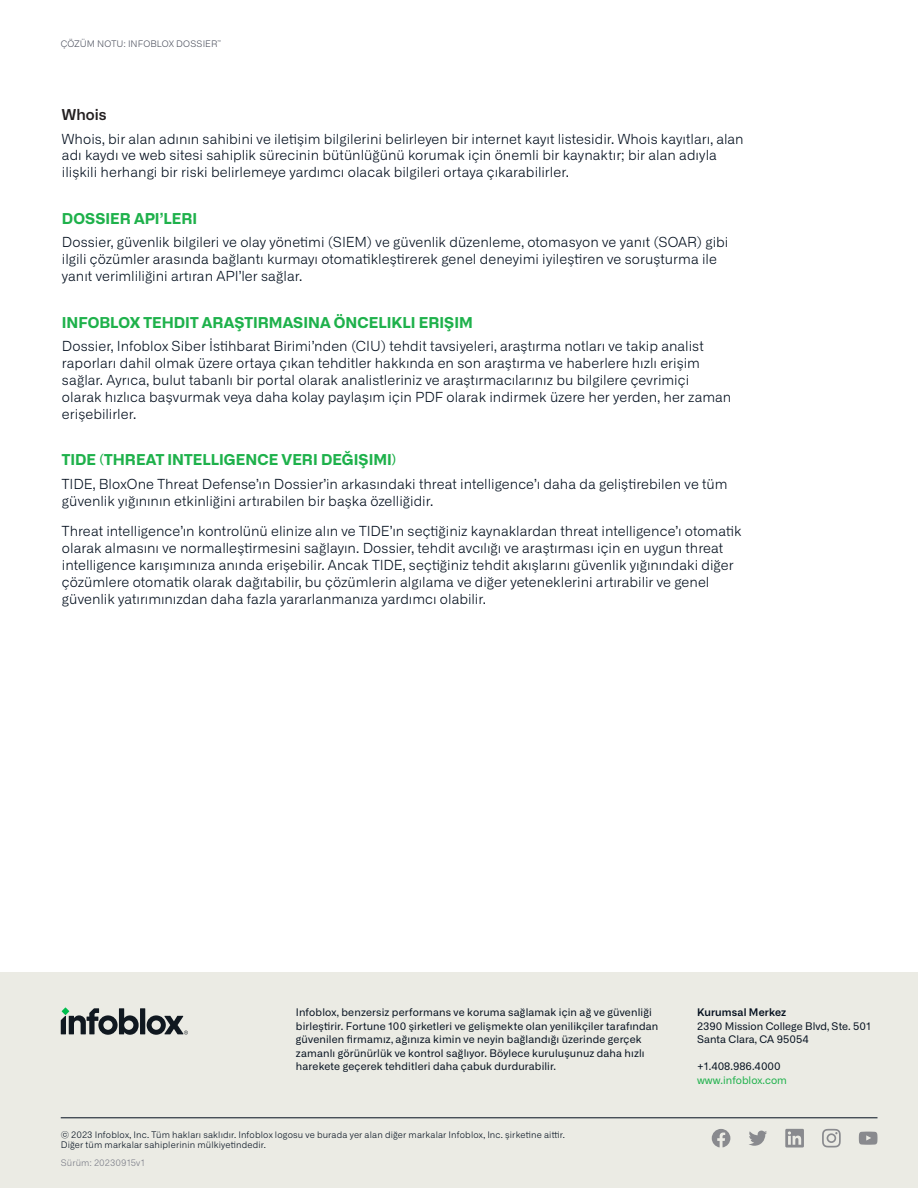
<style>
.page{position:relative;width:918px;height:1188px;background:#fff}
.page>*{position:absolute;margin:0;border:0;box-sizing:border-box;transform-origin:0 0}
.Heading_Level_1{font:700 15px "Alliance No.2";color:#1eb14b}
.Heading_level_2{font:600 15px "Alliance No.2";color:#231f20}
.body_text{font:300 13.8px/16.8px "Alliance No.1";color:#030f1e}
.t1{font:10.5px/13.5px "Alliance No.1";letter-spacing:.015em;color:#030f1e}
.t2{font:10.5px "Alliance No.1";color:#1eb14b}
.t3{font:600 10.5px "Alliance No.1";letter-spacing:.015em;color:#030f1e}
.t4{font:300 9px/9.8px "Alliance No.1";letter-spacing:.015em;color:#030f1e}
.t5{font:300 9px "Alliance No.1";letter-spacing:.01em;color:#4d515e}
.t6{font:300 9px "Alliance No.1";letter-spacing:.01em;color:#797b86}
</style>
<div class="page">
<div style="left:0;top:972px;width:918px;height:216px;background:#ebebe4"></div>
<div style="left:140px;top:1008px;width:5px;height:26px;background:#101820"></div>
<svg style="left:147px;top:1015px;width:41px;height:20px"></svg>
<svg style="left:61px;top:1008px;width:78px;height:27px"></svg>
<svg style="left:822px;top:1129px;width:19px;height:18px"></svg>
<svg style="left:859px;top:1132px;width:19px;height:13px"></svg>
<svg style="left:749px;top:1131px;width:18px;height:15px"></svg>
<svg style="left:785px;top:1129px;width:19px;height:19px"></svg>
<svg style="left:712px;top:1129px;width:18px;height:18px"></svg>
<hr style="left:61px;top:1118px;width:817px;height:1px;background:#030f1e">
<p class="t5" style="left:61px;top:39px;width:162px">ÇÖZÜM NOTU: INFOBLOX DOSSIER<sup>™</sup></p>
<p class="Heading_level_2" style="left:62px;top:105px;width:46px">Whois</p>
<p class="body_text" style="left:62px;top:130px;width:683px">Whois, bir alan adının sahibini ve iletişim bilgilerini belirleyen bir internet kayıt listesidir. Whois kayıtları, alan adı kaydı ve web sitesi sahiplik sürecinin bütünlüğünü korumak için önemli bir kaynaktır; bir alan adıyla ilişkili herhangi bir riski belirlemeye yardımcı olacak bilgileri ortaya çıkarabilirler.</p>
<p class="Heading_Level_1" style="left:62px;top:208px;width:137px">DOSSIER API’LERI</p>
<p class="body_text" style="left:62px;top:234px;width:668px">Dossier, güvenlik bilgileri ve olay yönetimi (SIEM) ve güvenlik düzenleme, otomasyon ve yanıt (SOAR) gibi ilgili çözümler arasında bağlantı kurmayı otomatikleştirerek genel deneyimi iyileştiren ve soruşturma ile yanıt verimliliğini artıran API’ler sağlar.</p>
<p class="Heading_Level_1" style="left:62px;top:312px;width:412px">INFOBLOX TEHDIT ARAŞTIRMASINA ÖNCELIKLI ERIŞIM</p>
<p class="body_text" style="left:62px;top:338px;width:671px">Dossier, Infoblox Siber İstihbarat Birimi’nden (CIU) tehdit tavsiyeleri, araştırma notları ve takip analist raporları dahil olmak üzere ortaya çıkan tehditler hakkında en son araştırma ve haberlere hızlı erişim sağlar. Ayrıca, bulut tabanlı bir portal olarak analistleriniz ve araştırmacılarınız bu bilgilere çevrimiçi olarak hızlıca başvurmak veya daha kolay paylaşım için PDF olarak indirmek üzere her yerden, her zaman erişebilirler.</p>
<p class="Heading_Level_1" style="left:62px;top:450px;width:336px">TIDE (THREAT INTELLIGENCE VERI DEĞIŞIMI)</p>
<p class="body_text" style="left:62px;top:476px;width:667px">TIDE, BloxOne Threat Defense’ın Dossier’in arkasındaki threat intelligence’ı daha da geliştirebilen ve tüm güvenlik yığınının etkinliğini artırabilen bir başka özelliğidir.</p>
<p class="body_text" style="left:62px;top:523px;width:681px">Threat intelligence’ın kontrolünü elinize alın ve TIDE’ın seçtiğiniz kaynaklardan threat intelligence’ı otomatik olarak almasını ve normalleştirmesini sağlayın. Dossier, tehdit avcılığı ve araştırması için en uygun threat intelligence karışımınıza anında erişebilir. Ancak TIDE, seçtiğiniz tehdit akışlarını güvenlik yığınındaki diğer çözümlere otomatik olarak dağıtabilir, bu çözümlerin algılama ve diğer yeteneklerini artırabilir ve genel güvenlik yatırımınızdan daha fazla yararlanmanıza yardımcı olabilir.</p>
<p class="t1" style="left:296px;top:1006px;width:364px">Infoblox, benzersiz performans ve koruma sağlamak için ağ ve güvenliği birleştirir. Fortune 100 şirketleri ve gelişmekte olan yenilikçiler tarafından güvenilen firmamız, ağınıza kimin ve neyin bağlandığı üzerinde gerçek zamanlı görünürlük ve kontrol sağlıyor. Böylece kuruluşunuz daha hızlı harekete geçerek tehditleri daha çabuk durdurabilir.</p>
<p class="t3" style="left:697px;top:1006px;width:91px">Kurumsal Merkez</p>
<p class="t1" style="left:697px;top:1019px;width:175px">2390 Mission College Blvd, Ste. 501<br>Santa Clara, CA 95054</p>
<p class="t1" style="left:697px;top:1059px;width:85px">+1.408.986.4000</p>
<p class="t2" style="left:697px;top:1073px;width:91px">www.infoblox.com</p>
<p class="t4" style="left:61px;top:1130px;width:506px">© 2023 Infoblox, Inc. Tüm hakları saklıdır. Infoblox logosu ve burada yer alan diğer markalar Infoblox, Inc. şirketine aittir.<br>Diğer tüm markalar sahiplerinin mülkiyetindedir.</p>
<p class="t6" style="left:61px;top:1157px;width:86px">Sürüm: 20230915v1</p>
</div>
